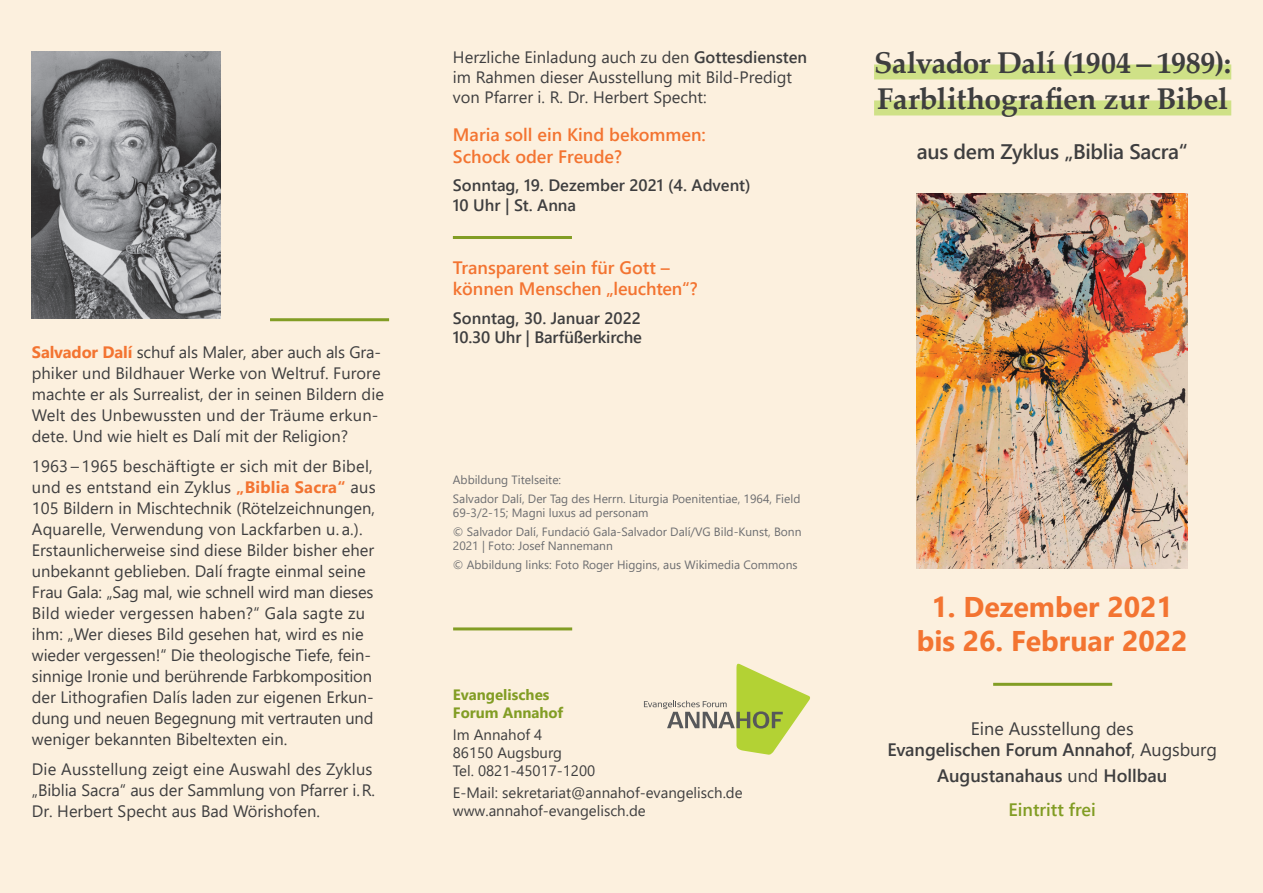
<style>
.page{position:relative;width:1263px;height:893px;background:#fcf0de}
.page>*{position:absolute;margin:0;border:0;box-sizing:border-box;transform-origin:0 0}
.t1{font:700 30px/36px "Palatino Linotype";letter-spacing:-.01em;color:#3e3e3f}
.t2{font:700 28.5px/34.2px "Segoe UI";color:#f37431;text-align:center}
.t3{font:600 21px "Segoe UI";letter-spacing:-.015em;color:#3e3e3f}
.t4{font:600 18px/21.6px "Segoe UI";color:#f37431}
.t5{font:18px/21.6px "Segoe UI";color:#3e3e3f;text-align:center}
.t6{font:600 18px/34.3px "Segoe UI";color:#3e3e3f;text-align:center}
.t7{font:16.5px/21px "Segoe UI";color:#3e3e3f}
.t8{font:600 16.5px/19.8px "Segoe UI";color:#3e3e3f}
.t9{font:15px/18px "Segoe UI";color:#3e3e3f}
.t10{font:700 15px/18px "Segoe UI";color:#829d24}
.t11{font:12px/18.6px "Segoe UI";color:#6c6d70}
.s1{font-weight:700;color:#f37431}
.s2{font-weight:600}
.s3{font-weight:400}
.s4{color:#829d24}
</style>
<div class="page">
<svg style="left:644px;top:664px;width:166px;height:91px"></svg>
<div style="left:874px;top:64px;width:357px;height:15px;background:#cfe187"></div>
<div style="left:874px;top:100px;width:357px;height:15px;background:#cfe187"></div>
<img style="left:917px;top:193px;width:271px;height:376px">
<img style="left:32px;top:51px;width:189px;height:267px">
<hr style="left:453px;top:236px;width:119px;height:3px;background:#829d24">
<hr style="left:993px;top:683px;width:119px;height:3px;background:#829d24">
<hr style="left:270px;top:318px;width:119px;height:3px;background:#829d24">
<hr style="left:453px;top:627px;width:119px;height:3px;background:#829d24">
<p class="t7" style="left:32px;top:341px;width:354px"><span class="s1">Salvador Dalí</span> schuf als Maler, aber auch als Gra&shy;phiker und Bildhauer Werke von Weltruf. Furore machte er als Surrealist, der in seinen Bildern die Welt des Unbewussten und der Träume erkun&shy;dete. Und wie hielt es Dalí mit der Religion?</p>
<p class="t7" style="left:32px;top:454px;width:345px">1963 – 1965 beschäftigte er sich mit der Bibel, und es entstand ein Zyklus <span class="s1">„Biblia Sacra“</span> aus 105 Bildern in Mischtechnik (Rötelzeichnungen, Aquarelle, Verwendung von Lackfarben u. a.).<br>Erstaunlicherweise sind diese Bilder bisher eher unbekannt geblieben. Dalí fragte einmal seine Frau Gala: „Sag mal, wie schnell wird man dieses Bild wieder vergessen haben?“ Gala sagte zu ihm: „Wer dieses Bild gesehen hat, wird es nie wieder vergessen!“ Die theologische Tiefe, fein&shy;sinnige Ironie und berührende Farbkomposition der Lithografien Dalís laden zur eigenen Erkun&shy;dung und neuen Begegnung mit vertrauten und weniger bekannten Bibeltexten ein.</p>
<p class="t7" style="left:32px;top:757px;width:345px">Die Ausstellung zeigt eine Auswahl des Zyklus „Biblia Sacra“ aus der Sammlung von Pfarrer i.R.<br>Dr. Herbert Specht aus Bad Wörishofen.</p>
<p class="t7" style="left:453px;top:46px;width:356px;line-height:19.8px">Herzliche Einladung auch zu den <span class="s2">Gottesdiensten </span>im Rahmen dieser Ausstellung mit Bild-Predigt von Pfarrer i. R. Dr. Herbert Specht:</p>
<p class="t4" style="left:453px;top:123px;width:254px">Maria soll ein Kind bekommen:<br>Schock oder Freude?</p>
<p class="t8" style="left:453px;top:174px;width:299px">Sonntag, 19. Dezember 2021 (4. Advent)<br>10 Uhr | St. Anna</p>
<p class="t4" style="left:453px;top:255px;width:246px">Transparent sein für Gott – können Menschen „leuchten“?</p>
<p class="t8" style="left:453px;top:306px;width:190px">Sonntag, 30. Januar 2022<br>10.30 Uhr | Barfüßerkirche</p>
<p class="t11" style="left:453px;top:469px;width:349px">Abbildung Titelseite:<br>Salvador Dalí, Der Tag des Herrn. Liturgia Poenitentiae, 1964, Field</p>
<p class="t11" style="left:453px;top:503px;width:350px">69-3/2-15; Magni luxus ad personam<br>© Salvador Dalí, Fundació Gala-Salvador Dalí/VG Bild-Kunst, Bonn</p>
<p class="t11" style="left:453px;top:536px;width:346px">2021 | Foto: Josef Nannemann<br>© Abbildung links: Foto Roger Higgins, aus Wikimedia Commons</p>
<p class="t10" style="left:453px;top:684px;width:112px">Evangelisches<br>Forum Annahof</p>
<p class="t9" style="left:453px;top:724px;width:144px">Im Annahof 4<br>86150 Augsburg<br>Tel. 0821-45017-1200</p>
<p class="t9" style="left:453px;top:783px;width:291px">E-Mail: sekretariat@annahof-evangelisch.de www.annahof-evangelisch.de</p>
<h1 class="t1" style="left:874px;top:44px;width:359px">Salvador Dalí (1904 – 1989):<br>Farblithografien zur Bibel</h1>
<p class="t3" style="left:917px;top:132px;width:272px">aus dem Zyklus „Biblia Sacra“</p>
<h2 class="t2" style="left:917px;top:588px;width:272px">1. Dezember 2021 bis 26. Februar 2022</h2>
<p class="t5" style="left:887px;top:716px;width:331px">Eine Ausstellung des<br><span class="s2">Evangelischen Forum Annahof</span>, Augsburg</p>
<p class="t6" style="left:937px;top:757px;width:232px">Augustanahaus <span class="s3">und</span> Hollbau<br><span class="s4">Eintritt frei</span></p>
</div>
